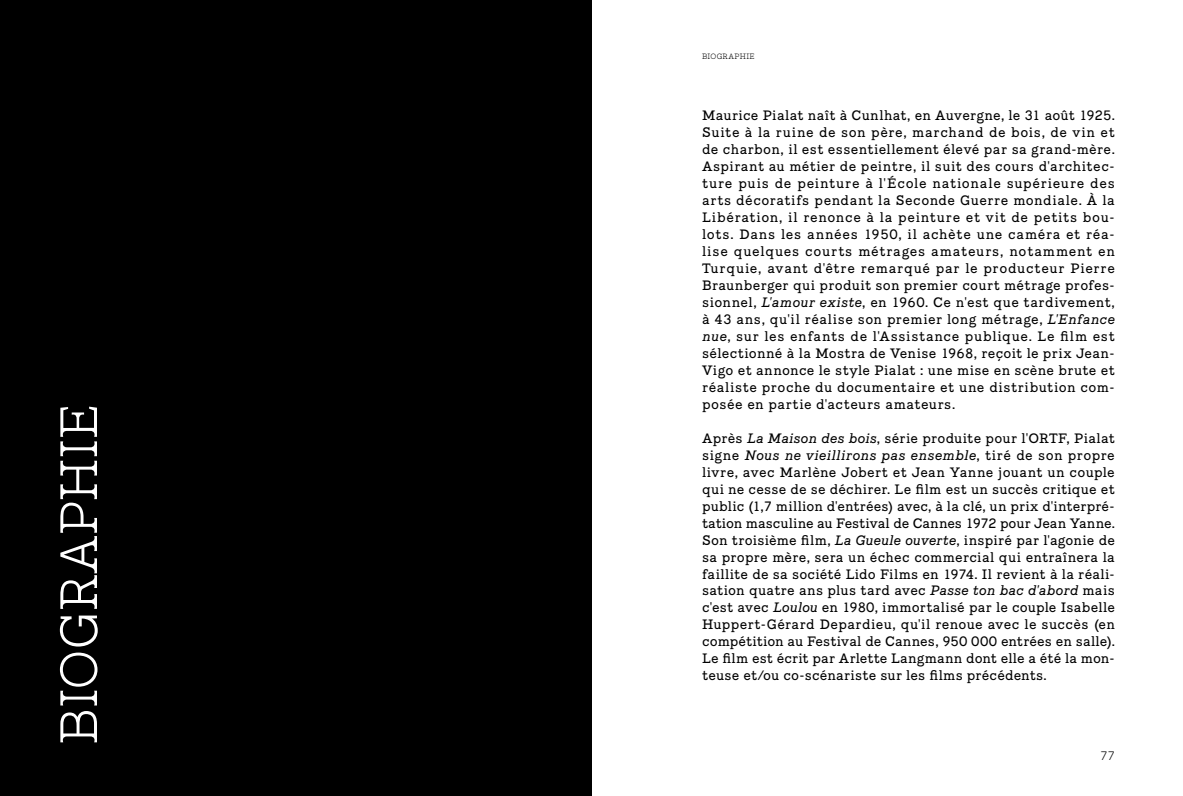
<style>
.page{position:relative;width:1183px;height:796px;background:#fff}
.page>*{position:absolute;margin:0;border:0;box-sizing:border-box;transform-origin:0 0}
.t1{font:300 51px "Piek";letter-spacing:.01em;color:#fff}
.t2{font:13.2px/17px "Piek";letter-spacing:.025em;color:#000;text-align:justify}
.t3{font:300 12px "Piek";color:#000}
.t4{font:300 7.5px "Piek";letter-spacing:.04em;color:#000}
.s1{font-style:italic}
</style>
<div class="page">
<div style="left:0;top:0;width:591px;height:795px;background:#000"></div>
<h1 class="t1" style="left:48px;top:743px;width:342px;rotate:-90deg">BIOGRAPHIE</h1>
<p class="t4" style="left:702px;top:52px;width:54px">BIOGRAPHIE</p>
<p class="t2" style="left:702px;top:107px;width:414px">Maurice Pialat naît à Cunlhat, en Auvergne, le 31 août 1925.<br>Suite à la ruine de son père, marchand de bois, de vin et de charbon, il est essentiellement élevé par sa grand-mère.<br>Aspirant au métier de peintre, il suit des cours d'architec&shy;ture puis de peinture à l'École nationale supérieure des arts décoratifs pendant la Seconde Guerre mondiale. À la Libération, il renonce à la peinture et vit de petits bou&shy;lots. Dans les années 1950, il achète une caméra et réa&shy;lise quelques courts métrages amateurs, notamment en Turquie, avant d'être remarqué par le producteur Pierre Braunberger qui produit son premier court métrage profes&shy;sionnel, <span class="s1">L'amour existe</span>, en 1960. Ce n'est que tardivement, à 43 ans, qu'il réalise son premier long métrage, <span class="s1">L'Enfance nue</span>, sur les enfants de l'Assistance publique. Le film est sélectionné à la Mostra de Venise 1968, reçoit le prix Jean-Vigo et annonce le style Pialat : une mise en scène brute et réaliste proche du documentaire et une distribution com&shy;posée en partie d'acteurs amateurs.</p>
<p class="t2" style="left:702px;top:429px;width:414px">Après <span class="s1">La Maison des bois</span>, série produite pour l'ORTF, Pialat signe <span class="s1">Nous ne vieillirons pas ensemble</span>, tiré de son propre livre, avec Marlène Jobert et Jean Yanne jouant un couple qui ne cesse de se déchirer. Le film est un succès critique et public (1,7 million d'entrées) avec, à la clé, un prix d'interpré&shy;tation masculine au Festival de Cannes 1972 pour Jean Yanne.<br>Son troisième film, <span class="s1">La Gueule ouverte</span>, inspiré par l'agonie de sa propre mère, sera un échec commercial qui entraînera la faillite de sa société Lido Films en 1974. Il revient à la réali&shy;sation quatre ans plus tard avec <span class="s1">Passe ton bac d'abord</span> mais c'est avec <span class="s1">Loulou</span> en 1980, immortalisé par le couple Isabelle Huppert-Gérard Depardieu, qu'il renoue avec le succès (en compétition au Festival de Cannes, 950 000 entrées en salle).<br>Le film est écrit par Arlette Langmann dont elle a été la mon&shy;teuse et/ou co-scénariste sur les films précédents.</p>
<p class="t3" style="left:1100px;top:748px;width:16px">77</p>
</div>
